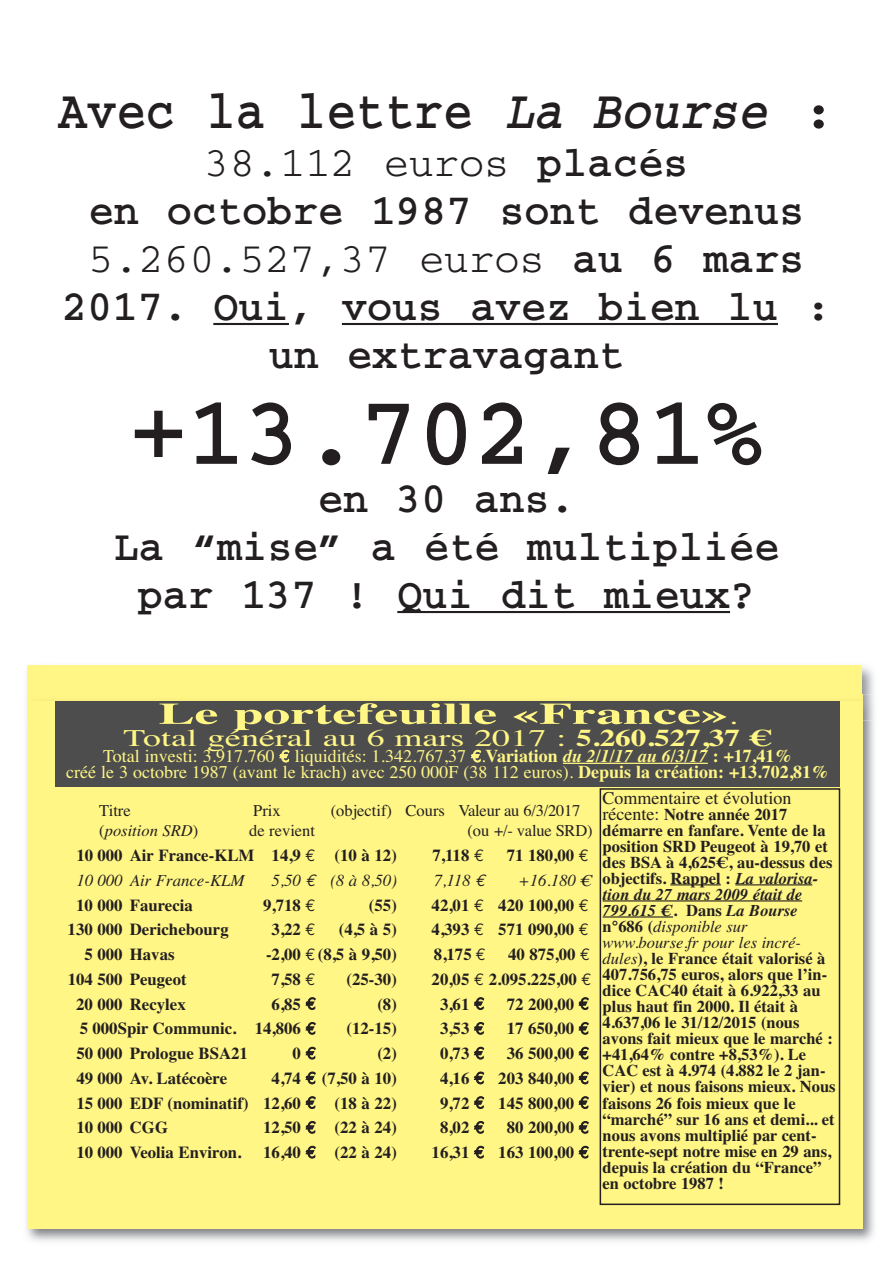
<style>
.page{position:relative;width:893px;height:1263px;background:#fff}
.page>*{position:absolute;margin:0;border:0;box-sizing:border-box;transform-origin:0 0}
.t1{font:700 96px "Courier";color:#231f20}
.t2{font:700 54px "Courier";color:#231f20;scale:.9 1}
.t3{font:700 42px/48px "Courier";color:#231f20;text-align:center}
.t4{font:30px "Times Bold+YINEHY";color:#fff685;scale:1.8 1}
.t5{font:24px "Times Roman+FISWTH";color:#fff685;scale:1.5 1}
.t6{font:18px/15.8px "Times Roman+FISWTH";color:#fff685;text-align:center}
.t7{font:18px "Times Roman+FISWTH";color:#231f20}
.t8{font:16.8px "Times Bold+YINEHY";color:#231f20}
.t9{font:16.8px "Times Italic+NLZCJM";color:#231f20}
.t10{font:16.5px/16px "Times Bold+YINEHY";color:#231f20}
.t11{font:16.5px "Times Roman+FISWTH";color:#231f20}
.t12{font:16.5px/16px "Times Italic+NLZCJM";color:#231f20}
.t13{font:16.5px/16px "Times Bold Italic+DYAXTK";color:#231f20}
.s1{font-style:italic}
.s2{font-weight:400}
.s3{font-family:"Times Roman+FISWTH";font-size:24px}
.s4{font-family:"Times Bold+YINEHY"}
.s5{font-family:"Euro Mono Regular+NWIMBG";font-size:16.8px}
.s6{font-family:"Times Bold Italic+DYAXTK"}
.s7{font-family:"Times Roman+FISWTH"}
.s8{font-family:"Euro Mono Regular+NWIMBG"}
.s9{font-family:"Euro Mono Regular+NWIMBG";font-style:italic}
.s10{font-family:"Times Roman+FISWTH";font-size:18px}
.s11{font-family:"Times Italic+NLZCJM"}
</style>
<div class="page">
<hr style="left:213px;top:323px;width:76px;height:2px;background:#231f20">
<hr style="left:342px;top:323px;width:436px;height:2px;background:#231f20">
<hr style="left:397px;top:611px;width:333px;height:2px;background:#231f20">
<img style="left:862px;top:666px;width:12px;height:28px">
<div style="left:27px;top:665px;width:835px;height:36px;background:#fff685"></div>
<img style="left:26px;top:720px;width:848px;height:521px">
<img style="left:862px;top:694px;width:13px;height:26px">
<img style="left:26px;top:704px;width:1px;height:16px">
<div style="left:27px;top:701px;width:835px;height:527px;background:#fff685"></div>
<div style="left:55px;top:702px;width:785px;height:85px;background:#4d4d4d"></div>
<hr style="left:563px;top:763px;width:145px;height:1px;background:#fff685">
<div style="left:600px;top:788px;width:240px;height:417px;border:2px solid #231f20"></div>
<hr style="left:670px;top:884px;width:51px;height:1px;background:#231f20">
<hr style="left:735px;top:884px;width:77px;height:1px;background:#231f20">
<hr style="left:603px;top:900px;width:199px;height:1px;background:#231f20">
<hr style="left:603px;top:916px;width:70px;height:1px;background:#231f20">
<h2 class="t2" style="left:58px;top:91px;width:865px">Avec la lettre <span class="s1">La Bourse</span> :</h2>
<h3 class="t3" style="left:62px;top:141px;width:770px"><span class="s2">38.112 euros</span> placés<br>en octobre 1987 sont devenus<br><span class="s2">5.260.527,37 euros</span> au 6 mars<br>2017. Oui, vous avez bien lu : un extravagant</h3>
<h1 class="t1" style="left:130px;top:399px;width:635px">+13.702,81%</h1>
<h3 class="t3" style="left:114px;top:477px;width:667px">en 30 ans.<br>La “mise” a été multipliée par 137 ! Qui dit mieux?</h3>
<h3 class="t4" style="left:159px;top:696px;width:323px">Le portefeuille «France»<span class="s3">.</span></h3>
<h3 class="t5" style="left:124px;top:724px;width:434px">Total général au 6 mars 2017 : <span class="s4">5.260.527,37 €</span></h3>
<p class="t6" style="left:66px;top:748px;width:764px">Total investi: 3.917.760 <span class="s5">€</span> liquidités: 1.342.767,37 <span class="s5">€</span>.<span class="s4">Variation</span> <span class="s6">du 2/1/17 au 6/3/17</span> <span class="s4">: +17,41%<br></span>créé le 3 octobre 1987 (avant le krach) avec 250 000F (38 112 euros). <span class="s4">Depuis la création: +13.702,81%</span></p>
<p class="t11" style="left:99px;top:801px;width:33px">Titre</p>
<p class="t11" style="left:253px;top:801px;width:29px">Prix</p>
<p class="t11" style="left:331px;top:801px;width:251px">(objectif) Cours Valeur au 6/3/2017</p>
<p class="t12" style="left:99px;top:822px;width:100px"><span class="s7">(</span>position SRD<span class="s7">)</span></p>
<p class="t11" style="left:249px;top:821px;width:67px">de revient</p>
<p class="t11" style="left:467px;top:821px;width:127px">(ou +/- value SRD)</p>
<p class="t8" style="left:76px;top:845px;width:322px">10 000 Air France-KLM 14,9 <span class="s8">€</span> (10 à 12)</p>
<p class="t8" style="left:433px;top:845px;width:53px">7,118 <span class="s8">€</span></p>
<p class="t8" style="left:507px;top:845px;width:84px">71 180,00 <span class="s8">€</span></p>
<p class="t9" style="left:76px;top:870px;width:170px">10 000 Air France-KLM</p>
<p class="t9" style="left:272px;top:870px;width:127px">5,50 <span class="s9">€</span> (8 à 8,50)</p>
<p class="t9" style="left:434px;top:870px;width:55px">7,118 <span class="s9">€</span></p>
<p class="t9" style="left:518px;top:870px;width:76px">+16.180 €</p>
<p class="t8" style="left:76px;top:895px;width:118px">10 000 Faurecia</p>
<p class="t8" style="left:263px;top:895px;width:54px">9,718 <span class="s8">€</span></p>
<p class="t8" style="left:369px;top:895px;width:221px">(55) 42,01 <span class="s8">€</span> 420 100,00 <span class="s8">€</span></p>
<p class="t8" style="left:68px;top:920px;width:163px">130 000 Derichebourg</p>
<p class="t8" style="left:272px;top:920px;width:46px">3,22 <span class="s8">€</span></p>
<p class="t8" style="left:339px;top:920px;width:60px">(4,5 à 5)</p>
<p class="t8" style="left:432px;top:920px;width:159px">4,393 <span class="s8">€</span> 571 090,00 <span class="s8">€</span></p>
<p class="t8" style="left:84px;top:944px;width:92px">5 000 Havas</p>
<p class="t8" style="left:266px;top:944px;width:132px">-2,00 <span class="s8">€</span>(8,5 à 9,50)</p>
<p class="t8" style="left:434px;top:944px;width:53px">8,175 <span class="s8">€</span></p>
<p class="t8" style="left:508px;top:944px;width:84px">40 875,00 <span class="s8">€</span></p>
<p class="t8" style="left:68px;top:969px;width:121px">104 500 Peugeot</p>
<p class="t8" style="left:272px;top:969px;width:46px">7,58 <span class="s8">€</span></p>
<p class="t8" style="left:347px;top:969px;width:52px">(25-30)</p>
<p class="t8" style="left:432px;top:969px;width:162px">20,05 <span class="s8">€</span> 2.095.225,00 <span class="s8">€</span></p>
<p class="t8" style="left:76px;top:994px;width:111px">20 000 Recylex</p>
<p class="t8" style="left:272px;top:994px;width:46px">6,85 <span class="s8">€</span></p>
<p class="t8" style="left:377px;top:994px;width:21px">(8)</p>
<p class="t8" style="left:440px;top:994px;width:46px">3,61 <span class="s8">€</span></p>
<p class="t8" style="left:507px;top:994px;width:84px">72 200,00 <span class="s8">€</span></p>
<p class="t8" style="left:80px;top:1019px;width:238px">5 000Spir Communic. 14,806 <span class="s8">€</span></p>
<p class="t8" style="left:347px;top:1019px;width:52px">(12-15)</p>
<p class="t8" style="left:440px;top:1019px;width:46px">3,53 <span class="s8">€</span></p>
<p class="t8" style="left:507px;top:1019px;width:84px">17 650,00 <span class="s8">€</span></p>
<p class="t8" style="left:76px;top:1043px;width:173px">50 000 Prologue BSA21</p>
<p class="t8" style="left:293px;top:1043px;width:25px">0 <span class="s8">€</span></p>
<p class="t8" style="left:377px;top:1043px;width:21px">(2)</p>
<p class="t8" style="left:440px;top:1043px;width:46px">0,73 <span class="s8">€</span></p>
<p class="t8" style="left:507px;top:1043px;width:84px">36 500,00 <span class="s8">€</span></p>
<p class="t8" style="left:76px;top:1068px;width:152px">49 000 Av. Latécoère</p>
<p class="t8" style="left:272px;top:1068px;width:127px">4,74 <span class="s8">€</span> (7,50 à 10)</p>
<p class="t8" style="left:440px;top:1068px;width:151px">4,16 <span class="s8">€</span> 203 840,00 <span class="s8">€</span></p>
<p class="t8" style="left:76px;top:1093px;width:322px">15 000 EDF (nominatif) 12,60 <span class="s8">€</span> (18 à 22)</p>
<p class="t8" style="left:440px;top:1093px;width:151px">9,72 <span class="s8">€</span> 145 800,00 <span class="s8">€</span></p>
<p class="t8" style="left:76px;top:1118px;width:93px">10 000 CGG</p>
<p class="t8" style="left:263px;top:1118px;width:135px">12,50 <span class="s8">€</span> (22 à 24)</p>
<p class="t8" style="left:440px;top:1118px;width:46px">8,02 <span class="s8">€</span></p>
<p class="t8" style="left:507px;top:1118px;width:84px">80 200,00 <span class="s8">€</span></p>
<p class="t8" style="left:76px;top:1142px;width:166px">10 000 Veolia Environ.</p>
<p class="t8" style="left:263px;top:1142px;width:135px">16,40 <span class="s8">€</span> (22 à 24)</p>
<p class="t8" style="left:432px;top:1142px;width:159px">16,31 <span class="s8">€</span> 163 100,00 <span class="s8">€</span></p>
<p class="t7" style="left:603px;top:787px;width:190px">Commentaire et évolution</p>
<p class="t10" style="left:603px;top:806px;width:231px"><span class="s10">récente:</span> Notre année 2017 démarre en fanfare. Vente de la position SRD Peugeot à 19,70 et des BSA à 4,625€, au-dessus des objectifs. Rappel : <span class="s6">La valorisa-</span></p>
<p class="t13" style="left:603px;top:886px;width:201px">tion du 27 mars 2009 était de<br>799.615 €<span class="s4">. Dans</span> La Bourse</p>
<p class="t12" style="left:603px;top:918px;width:200px"><span class="s4">n°686 (</span>disponible sur www.bourse.fr pour les incré-</p>
<p class="t10" style="left:603px;top:950px;width:235px"><span class="s11">dules</span>), le France était valorisé à<br>407.756,75 euros, alors que l’in&shy;dice CAC40 était à 6.922,33 au plus haut fin 2000. Il était à<br>4.637,06 le 31/12/2015 (nous avons fait mieux que le marché : +41,64% contre +8,53%). Le<br>CAC est à 4.974 (4.882 le 2 jan&shy;vier) et nous faisons mieux. Nous faisons 26 fois mieux que le “marché” sur 16 ans et demi... et nous avons multiplié par cent&shy;trente-sept notre mise en 29 ans, depuis la création du “France” en octobre 1987 !</p>
</div>
